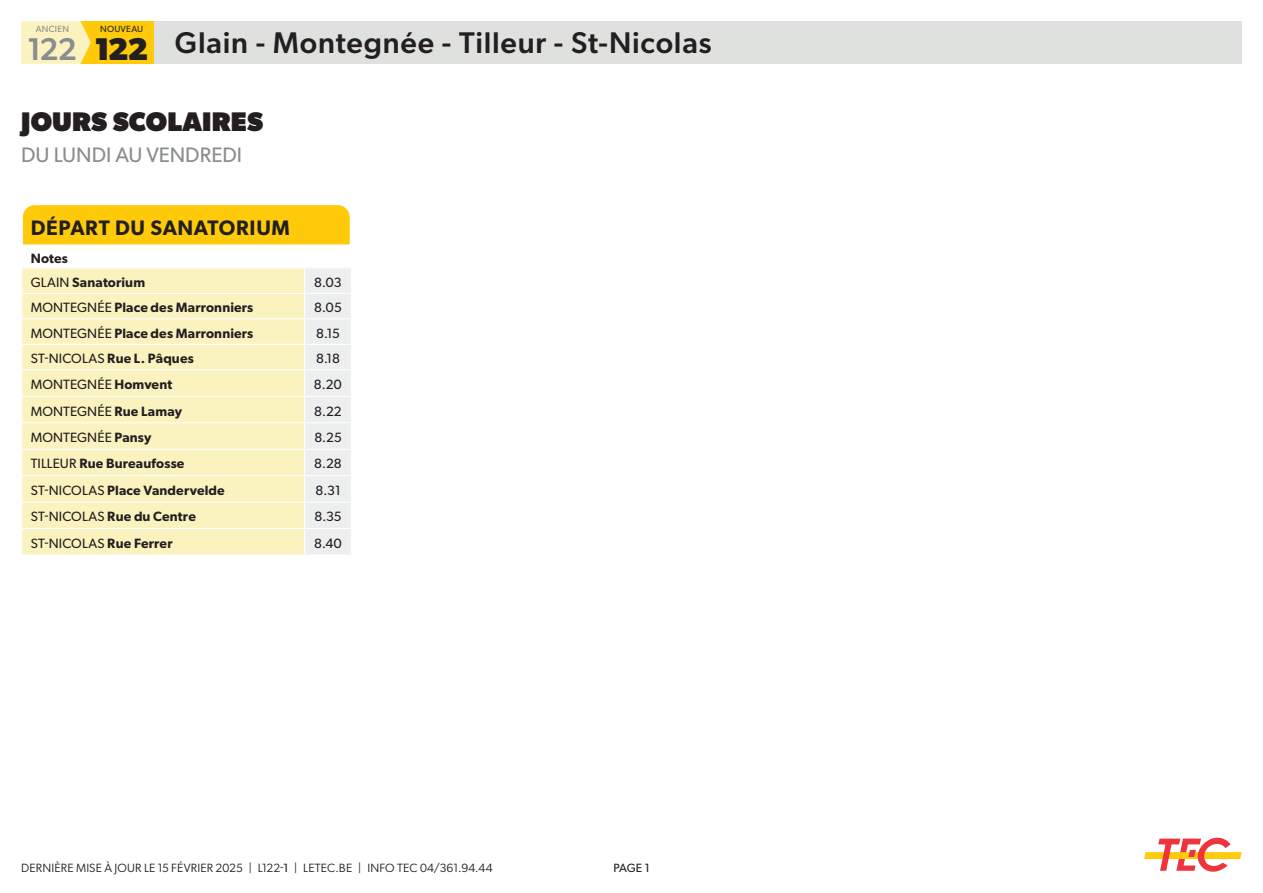
<style>
.page{position:relative;width:1263px;height:893px;background:#fff}
.page>*{position:absolute;margin:0;border:0;box-sizing:border-box;transform-origin:0 0}
.t1{font:500 31.5px "Gibson";color:#8a8d8e}
.t2{font:700 31.5px "Gibson";color:#231f20}
.t3{font:500 30px "Gibson";letter-spacing:.025em;color:#231f20}
.t4{font:800 27px "Gibson";letter-spacing:.005em;color:#231f20}
.t5{font:600 21px "Gibson";letter-spacing:.03em;color:#231f20}
.t6{font:21px "Gibson";letter-spacing:-.005em;color:#8a8d8e}
.t7{font:600 13.5px "Gibson";letter-spacing:.01em;color:#231f20}
.t8{font:13.5px "Gibson";letter-spacing:.005em;color:#231f20}
.t9{font:12px "Gibson";letter-spacing:.01em;color:#231f20}
.t10{font:12px "Gibson";color:#231f20}
.t11{font:9px "Gibson";letter-spacing:.025em;color:#231f20}
.t12{font:9px "Gibson";letter-spacing:.025em;color:#8a8d8e}
.s1{font-weight:400}
.s2{font-weight:600}
.s3{font-style:inherit}
</style>
<div class="page">
<div style="left:154px;top:21px;width:1088px;height:43px;background:#dfe1df"></div>
<div style="left:80px;top:21px;width:74px;height:43px;background:#feca0a"></div>
<svg style="left:21px;top:21px;width:70px;height:43px;background:#fbefb1"></svg>
<svg style="left:1144px;top:837px;width:98px;height:35px"></svg>
<svg style="left:22px;top:204px;width:329px;height:350px;background:#faefb7"></svg>
<p class="t12" style="left:36px;top:23px;width:35px">ANCIEN</p>
<p class="t11" style="left:100px;top:23px;width:44px">NOUVEAU</p>
<h1 class="t2" style="left:95px;top:27px;width:55px">122</h1>
<h1 class="t1" style="left:28px;top:27px;width:50px">122</h1>
<h2 class="t3" style="left:175px;top:22px;width:538px">Glain - Montegnée - Tilleur - St-Nicolas</h2>
<p class="t4" style="left:21px;top:102px;width:244px">JOURS SCOLAIRES</p>
<p class="t6" style="left:21px;top:140px;width:222px">DU LUNDI AU VENDREDI</p>
<p class="t5" style="left:31px;top:213px;width:261px">DÉPART DU SANATORIUM</p>
<p class="t7" style="left:31px;top:248px;width:39px">Notes</p>
<p class="t7" style="left:31px;top:272px;width:116px"><span class="s1">GLAIN</span> Sanatorium</p>
<p class="t8" style="left:314px;top:273px;width:29px">8.03</p>
<p class="t7" style="left:31px;top:298px;width:224px"><span class="s1">MONTEGNÉE</span> Place des Marronniers</p>
<p class="t8" style="left:314px;top:298px;width:29px">8.05</p>
<p class="t7" style="left:31px;top:323px;width:224px"><span class="s1">MONTEGNÉE</span> Place des Marronniers</p>
<p class="t8" style="left:316px;top:324px;width:25px">8.15</p>
<p class="t7" style="left:31px;top:349px;width:165px"><span class="s1">ST-NICOLAS</span> Rue L. Pâques</p>
<p class="t8" style="left:316px;top:349px;width:25px">8.18</p>
<p class="t8" style="left:31px;top:375px;width:143px">MONTEGNÉE <span class="s2">Homvent</span></p>
<p class="t8" style="left:314px;top:375px;width:30px">8.20</p>
<p class="t8" style="left:31px;top:402px;width:153px">MONTEGNÉE <span class="s2">Rue Lamay</span></p>
<p class="t8" style="left:314px;top:402px;width:29px">8.22</p>
<p class="t8" style="left:31px;top:428px;width:122px">MONTEGNÉE <span class="s2">Pansy</span></p>
<p class="t8" style="left:314px;top:428px;width:29px">8.25</p>
<p class="t7" style="left:31px;top:454px;width:155px"><span class="s1">TILLEUR</span> Rue Bureaufosse</p>
<p class="t8" style="left:314px;top:454px;width:29px">8.28</p>
<p class="t7" style="left:31px;top:481px;width:196px"><span class="s1">ST-NICOLAS</span> Place Vandervelde</p>
<p class="t8" style="left:316px;top:481px;width:26px">8.31</p>
<p class="t7" style="left:31px;top:507px;width:167px"><span class="s1">ST-NICOLAS</span> Rue du Centre</p>
<p class="t8" style="left:314px;top:507px;width:29px">8.35</p>
<p class="t8" style="left:31px;top:534px;width:143px">ST-NICOLAS <span class="s2">Rue Ferrer</span></p>
<p class="t8" style="left:314px;top:534px;width:29px">8.40</p>
<p class="t9" style="left:21px;top:859px;width:473px">DERNIÈRE MISE À JOUR LE 15 FÉVRIER 2025 | L122-<span class="s3">1</span> | LETEC.BE | INFO TEC 04/361.94.44</p>
<p class="t10" style="left:613px;top:859px;width:38px">PAGE 1</p>
</div>
